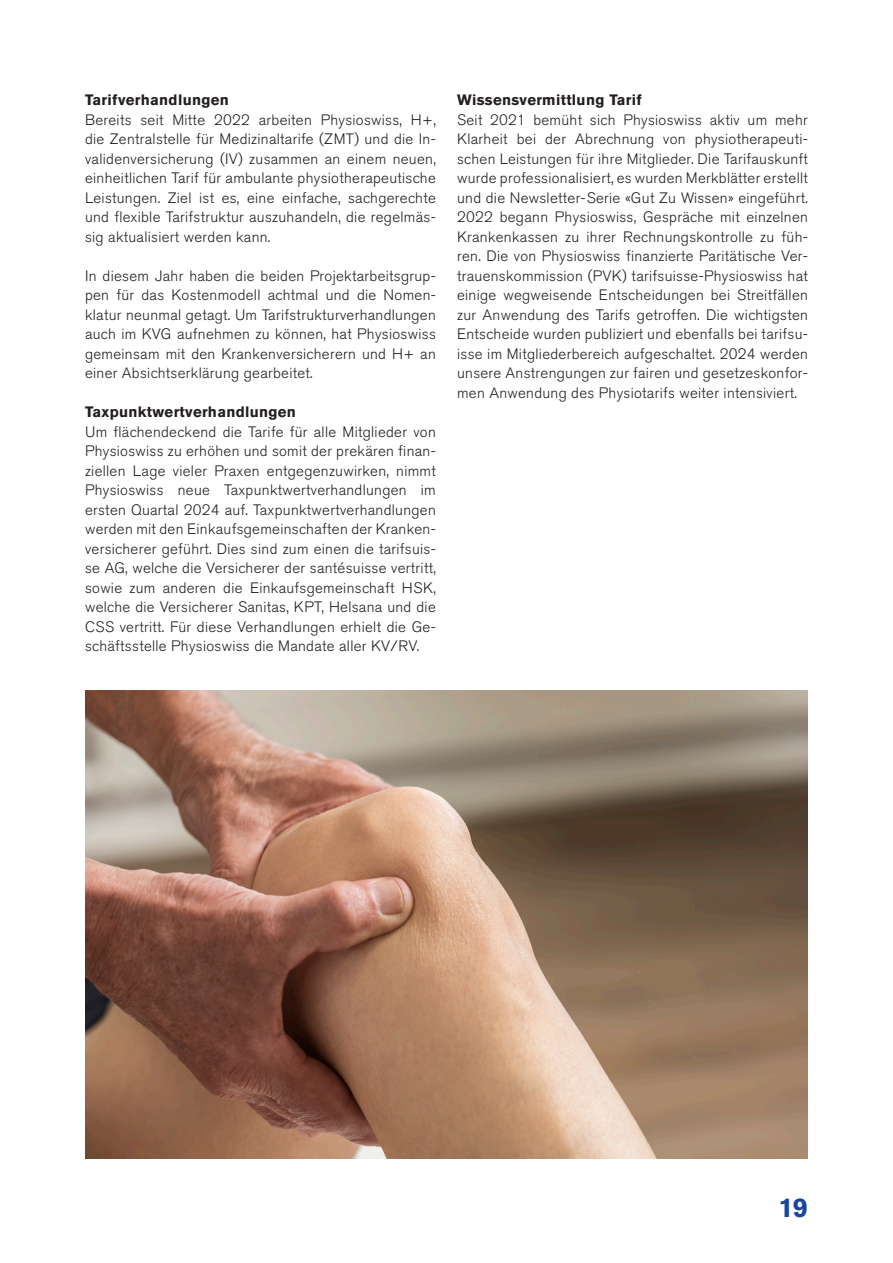
<style>
.page{position:relative;width:893px;height:1263px;background:#fff}
.page>*{position:absolute;margin:0;border:0;box-sizing:border-box;transform-origin:0 0}
.t1{font:700 27px "Akzidenz Grotesk Pro";color:#18469d}
.t2{font:300 15px/19.5px "Akzidenz Grotesk Pro";letter-spacing:.02em;color:#231f20;text-align:justify}
.t3{font:700 15px "Akzidenz Grotesk Pro";letter-spacing:.02em;color:#231f20}
</style>
<div class="page">
<img style="left:85px;top:690px;width:723px;height:468px">
<p class="t3" style="left:85px;top:90px;width:145px">Tarifverhandlungen</p>
<p class="t2" style="left:85px;top:110px;width:352px">Bereits seit Mitte 2022 arbeiten Physioswiss, H+, die Zentralstelle für Medizinaltarife (ZMT) und die In&shy;validenversicherung (IV) zusammen an einem neuen, einheitlichen Tarif für ambulante physiotherapeutische Leistungen. Ziel ist es, eine einfache, sachgerechte und flexible Tarifstruktur auszuhandeln, die regelmäs&shy;sig aktualisiert werden kann.</p>
<p class="t2" style="left:85px;top:266px;width:352px">In diesem Jahr haben die beiden Projektarbeitsgrup&shy;pen für das Kostenmodell achtmal und die Nomen&shy;klatur neunmal getagt. Um Tarifstrukturverhandlungen auch im KVG aufnehmen zu können, hat Physioswiss gemeinsam mit den Krankenversicherern und H+ an einer Absichtserklärung gearbeitet.</p>
<p class="t3" style="left:85px;top:402px;width:212px">Taxpunktwertverhandlungen</p>
<p class="t2" style="left:85px;top:422px;width:352px">Um flächendeckend die Tarife für alle Mitglieder von Physioswiss zu erhöhen und somit der prekären finan&shy;ziellen Lage vieler Praxen entgegenzuwirken, nimmt Physioswiss neue Taxpunktwertverhandlungen im ersten Quartal 2024 auf. Taxpunktwertverhandlungen werden mit den Einkaufsgemeinschaften der Kranken&shy;versicherer geführt. Dies sind zum einen die tarifsuis&shy;se AG, welche die Versicherer der santésuisse vertritt, sowie zum anderen die Einkaufsgemeinschaft HSK, welche die Versicherer Sanitas, KPT, Helsana und die CSS vertritt. Für diese Verhandlungen erhielt die Ge&shy;schäftsstelle Physioswiss die Mandate aller KV/RV.</p>
<p class="t3" style="left:457px;top:90px;width:186px">Wissensvermittlung Tarif</p>
<p class="t2" style="left:457px;top:110px;width:352px">Seit 2021 bemüht sich Physioswiss aktiv um mehr Klarheit bei der Abrechnung von physiotherapeuti&shy;schen Leistungen für ihre Mitglieder. Die Tarifauskunft wurde professionalisiert, es wurden Merkblätter erstellt und die Newsletter-Serie «Gut Zu Wissen» eingeführt.<br>2022 begann Physioswiss, Gespräche mit einzelnen Krankenkassen zu ihrer Rechnungskontrolle zu füh&shy;ren. Die von Physioswiss finanzierte Paritätische Ver&shy;trauenskommission (PVK) tarifsuisse-Physioswiss hat einige wegweisende Entscheidungen bei Streitfällen zur Anwendung des Tarifs getroffen. Die wichtigsten Entscheide wurden publiziert und ebenfalls bei tarifsu&shy;isse im Mitgliederbereich aufgeschaltet. 2024 werden unsere Anstrengungen zur fairen und gesetzeskonfor&shy;men Anwendung des Physiotarifs weiter intensiviert.</p>
<h1 class="t1" style="left:778px;top:1190px;width:31px">19</h1>
</div>
